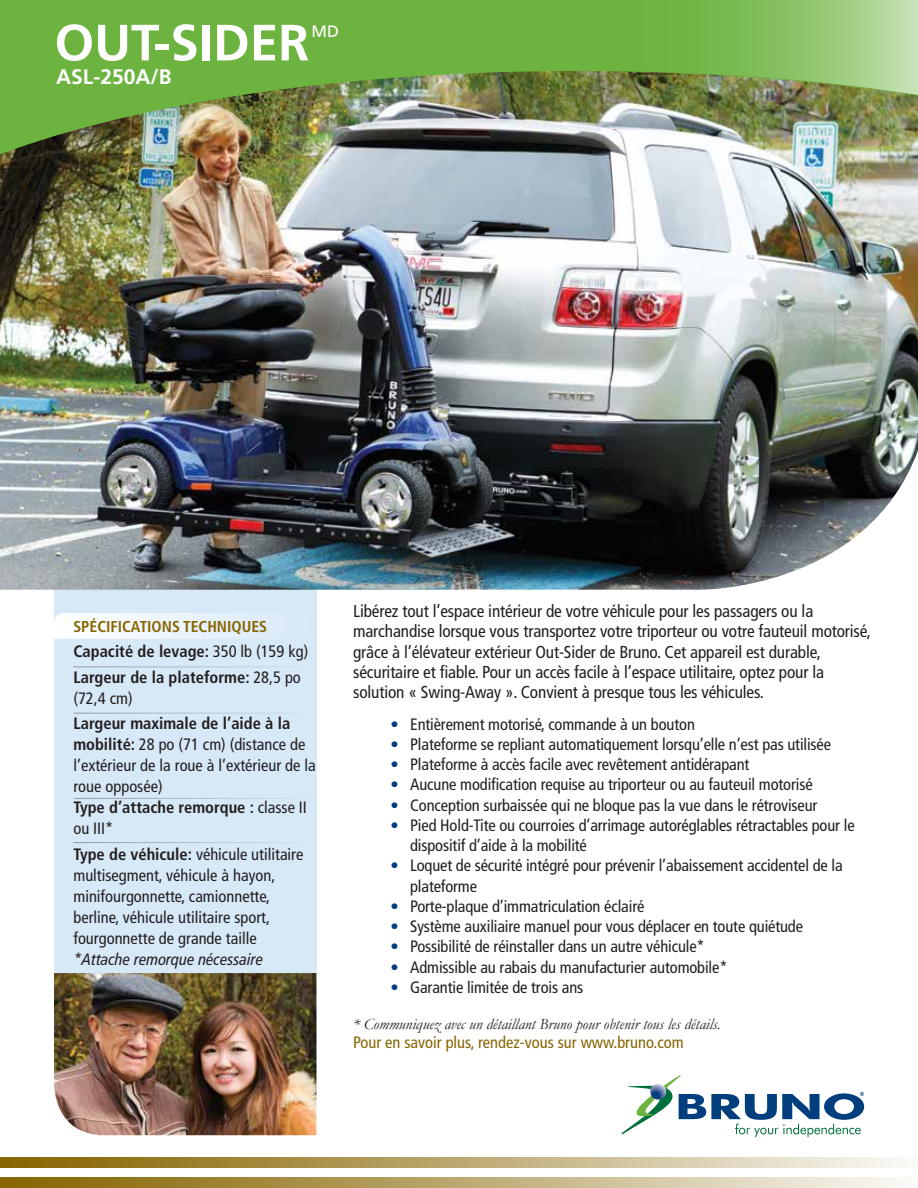
<style>
.page{position:relative;width:918px;height:1188px;background:#fff}
.page>*{position:absolute;margin:0;border:0;box-sizing:border-box;transform-origin:0 0}
.t1{font:700 51px "Frutiger LT Std";color:#fff}
.t2{font:700 21px "Frutiger LT Std";color:#fff}
.t3{font:condensed 17.25px/20.2px "Frutiger LT Std";letter-spacing:-.01em;color:#231f20}
.t4{font:condensed 16.5px/21px "Frutiger LT Std";letter-spacing:-.01em;color:#231f20}
.t5{font:700 condensed 16.5px/25.5px "Frutiger LT Std";color:#231f20}
.t6{font:condensed 16.5px "Frutiger LT Std";color:#876500}
.t7{font:italic condensed 16.5px "Frutiger LT Pro";color:#231f20}
.t8{font:16.5px "Frutiger LT Std";color:#fff}
.t9{font:italic 15.75px "Garamond";color:#231f20}
.t10{font:700 condensed 15.75px "Frutiger LT Std";color:#876500}
.s1{font-weight:400}
.s2{font-weight:700}
.s3{color:#003e7e}
</style>
<div class="page">
<div style="left:54px;top:549px;width:262px;height:525px;background:#d7e8f7"></div>
<svg style="left:0;top:1177px;width:902px;height:11px;background:#bca972"></svg>
<svg style="left:0;top:1158px;width:902px;height:10px;background:#bca972"></svg>
<img style="left:54px;top:973px;width:262px;height:162px">
<svg style="left:54px;top:613px;width:192px;height:26px"></svg>
<hr style="left:73px;top:667px;width:243px;height:1px;background:#95979a">
<svg style="left:621px;top:1075px;width:243px;height:62px"></svg>
<hr style="left:74px;top:798px;width:243px;height:1px;background:#95979a">
<img style="left:0;top:160px;width:918px;height:430px">
<img style="left:0;top:0;width:918px;height:160px">
<hr style="left:73px;top:713px;width:243px;height:1px;background:#95979a">
<hr style="left:73px;top:842px;width:243px;height:1px;background:#95979a">
<h1 class="t1" style="left:55px;top:13px;width:256px">OUT-SIDER</h1>
<p class="t8" style="left:311px;top:21px;width:29px">MD</p>
<p class="t2" style="left:56px;top:64px;width:117px">ASL-250A/B</p>
<p class="t10" style="left:73px;top:617px;width:195px">SPÉCIFICATIONS TECHNIQUES</p>
<p class="t5" style="left:73px;top:639px;width:236px">Capacité de levage: <span class="s1">350 lb (159 kg)<br></span>Largeur de la plateforme: <span class="s1">28,5 po</span></p>
<p class="t4" style="left:73px;top:688px;width:61px">(72,4 cm)</p>
<p class="t4" style="left:73px;top:713px;width:244px"><span class="s2">Largeur maximale de l’aide à la mobilité:</span> 28 po (71 cm) (distance de l’extérieur de la roue à l’extérieur de la roue opposée)<br><span class="s2">Type d’attache remorque :</span> classe II ou III*</p>
<p class="t4" style="left:73px;top:844px;width:232px"><span class="s2">Type de véhicule:</span> véhicule utilitaire multisegment, véhicule à hayon, minifourgonnette, camionnette, berline, véhicule utilitaire sport, fourgonnette de grande taille</p>
<p class="t7" style="left:73px;top:950px;width:191px">*Attache remorque nécessaire</p>
<p class="t3" style="left:353px;top:601px;width:519px">Libérez tout l’espace intérieur de votre véhicule pour les passagers ou la marchandise lorsque vous transportez votre triporteur ou votre fauteuil motorisé, grâce à l’élévateur extérieur Out-Sider de Bruno. Cet appareil est durable, sécuritaire et fiable. Pour un accès facile à l’espace utilitaire, optez pour la solution « Swing-Away ». Convient à presque tous les véhicules.</p>
<p class="t4" style="left:391px;top:713px;width:306px"><span class="s3">•</span> Entièrement motorisé, commande à un bouton</p>
<p class="t4" style="left:391px;top:734px;width:442px"><span class="s3">•</span> Plateforme se repliant automatiquement lorsqu’elle n’est pas utilisée</p>
<p class="t4" style="left:391px;top:754px;width:360px"><span class="s3">•</span> Plateforme à accès facile avec revêtement antidérapant</p>
<p class="t4" style="left:391px;top:774px;width:424px"><span class="s3">•</span> Aucune modification requise au triporteur ou au fauteuil motorisé</p>
<p class="t4" style="left:391px;top:794px;width:428px"><span class="s3">•</span> Conception surbaissée qui ne bloque pas la vue dans le rétroviseur</p>
<p class="t4" style="left:410px;top:815px;width:446px;line-height:20.2px;text-indent:-20px"><span class="s3">•</span> Pied Hold-Tite ou courroies d’arrimage autoréglables rétractables pour le dispositif d’aide à la mobilité</p>
<p class="t4" style="left:410px;top:856px;width:434px;line-height:20.2px;text-indent:-20px"><span class="s3">•</span> Loquet de sécurité intégré pour prévenir l’abaissement accidentel de la plateforme</p>
<p class="t4" style="left:391px;top:896px;width:255px"><span class="s3">•</span> Porte-plaque d’immatriculation éclairé</p>
<p class="t4" style="left:391px;top:916px;width:414px"><span class="s3">•</span> Système auxiliaire manuel pour vous déplacer en toute quiétude</p>
<p class="t4" style="left:391px;top:936px;width:316px"><span class="s3">•</span> Possibilité de réinstaller dans un autre véhicule*</p>
<p class="t4" style="left:391px;top:956px;width:338px"><span class="s3">•</span> Admissible au rabais du manufacturier automobile*</p>
<p class="t4" style="left:391px;top:977px;width:194px"><span class="s3">•</span> Garantie limitée de trois ans</p>
<p class="t9" style="left:353px;top:1013px;width:369px">* Communiquez avec un détaillant Bruno pour obtenir tous les détails.</p>
<p class="t6" style="left:353px;top:1033px;width:332px">Pour en savoir plus, rendez-vous sur www.bruno.com</p>
</div>
